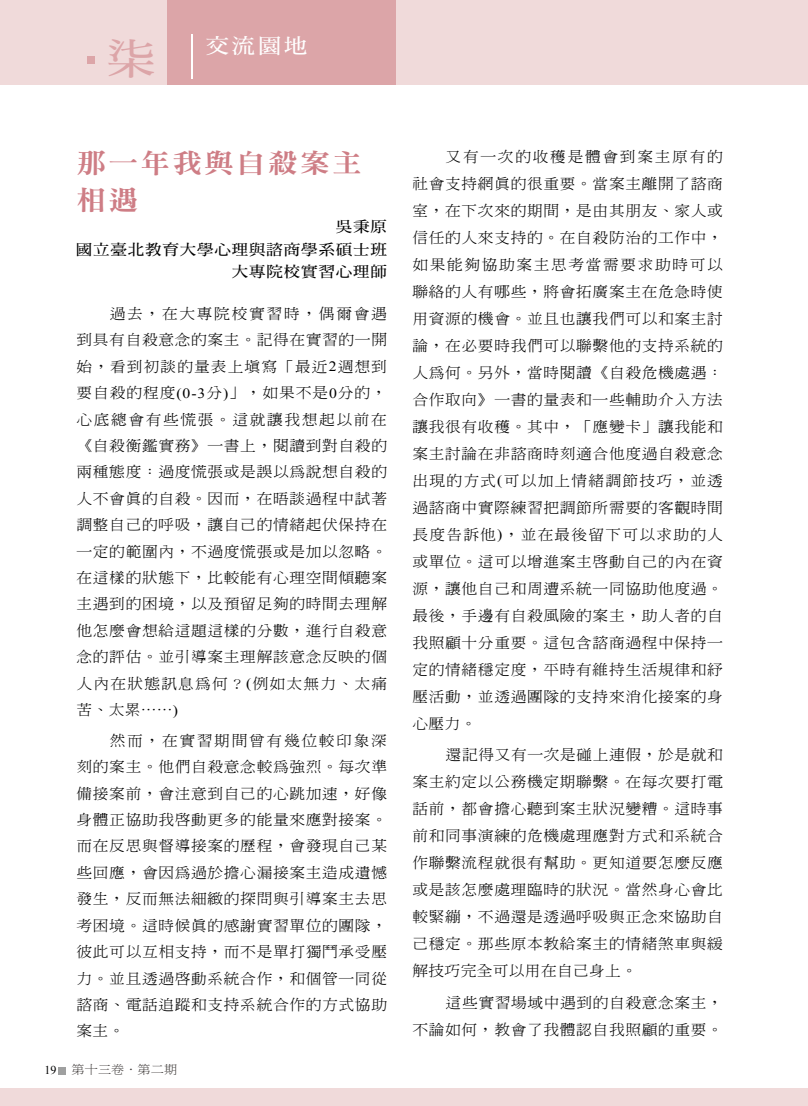
<style>
.page{position:relative;width:808px;height:1106px;background:#fff}
.page>*{position:absolute;margin:0;border:0;box-sizing:border-box;transform-origin:0 0}
.t1{font:42px "DF Ming Bd HK BF";color:#dca5a8;scale:1.15 1}
.t2{font:27px/37.5px "DFN Ming W9 WIN BF";letter-spacing:.075em;color:#ce7d85;scale:1.1 1}
.t3{font:21px "DF Ming Bd HK BF";color:#fff;scale:1.1 1}
.t4{font:15px/22.5px "DF Ming Bd HK BF";letter-spacing:.05em;color:#000;text-align:right;scale:1.1 1}
.t5{font:300 14.25px/27px "Inn Ming";letter-spacing:.045em;color:#000;text-align:justify;scale:1.1 1}
.t6{font:12px "DF Ming W3 WIN BF";color:#3e3a39;scale:1.1 1}
.t7{font:12px "Times New Roman";color:#000}
.s1{font-family:"Times New Roman";font-weight:400}
</style>
<div class="page">
<hr style="left:807px;top:0;width:1px;height:86px;background:#f0dada">
<div style="left:0;top:1088px;width:808px;height:18px;background:#f0dada"></div>
<div style="left:0;top:0;width:808px;height:85px;background:#f0dada"></div>
<div style="left:167px;top:0;width:228px;height:85px;background:#dca5a8"></div>
<hr style="left:191px;top:34px;width:1px;height:45px;background:#fff">
<div style="left:87px;top:56px;width:8px;height:7px;background:#dca5a8"></div>
<div style="left:59px;top:1067px;width:7px;height:7px;background:#9fa0a0"></div>
<h1 class="t1" style="left:107px;top:38px;width:43px">柒</h1>
<h3 class="t3" style="left:206px;top:35px;width:94px">交流園地</h3>
<h2 class="t2" style="left:77px;top:144px;width:261px">那一年我與自殺案主相遇</h2>
<p class="t4" style="left:76px;top:215px;width:284px">吳秉原<br>國立臺北教育大學心理與諮商學系碩士班大專院校實習心理師</p>
<p class="t5" style="left:77px;top:300px;width:284px;line-height:26.4px;text-indent:33px">過去，在大專院校實習時，偶爾會遇到具有自殺意念的案主。記得在實習的一開始，看到初談的量表上填寫「最近<span class="s1">2</span>週想到要自殺的程度<span class="s1">(0-3</span>分<span class="s1">)</span>」，如果不是<span class="s1">0</span>分的，心底總會有些慌張。這就讓我想起以前在《自殺衡鑑實務》一書上，閱讀到對自殺的兩種態度：過度慌張或是誤以為說想自殺的人不會真的自殺。因而，在晤談過程中試著調整自己的呼吸，讓自己的情緒起伏保持在一定的範圍內，不過度慌張或是加以忽略。在這樣的狀態下，比較能有心理空間傾聽案主遇到的困境，以及預留足夠的時間去理解他怎麼會想給這題這樣的分數，進行自殺意念的評估。並引導案主理解該意念反映的個人內在狀態訊息為何？<span class="s1">(</span>例如太無力、太痛苦、太累……<span class="s1">)</span></p>
<p class="t5" style="left:77px;top:727px;width:284px;line-height:26.4px;text-indent:33px">然而，在實習期間曾有幾位較印象深刻的案主。他們自殺意念較為強烈。每次準備接案前，會注意到自己的心跳加速，好像身體正協助我啟動更多的能量來應對接案。而在反思與督導接案的歷程，會發現自己某些回應，會因為過於擔心漏接案主造成遺憾發生，反而無法細緻的探問與引導案主去思考困境。這時候真的感謝實習單位的團隊，彼此可以互相支持，而不是單打獨鬥承受壓力。並且透過啟動系統合作，和個管一同從諮商、電話追蹤和支持系統合作的方式協助案主。</p>
<p class="t7" style="left:44px;top:1062px;width:14px">19</p>
<p class="t6" style="left:72px;top:1063px;width:98px">第十三卷．第二期</p>
<p class="t5" style="left:412px;top:142px;width:284px;text-indent:33px">又有一次的收穫是體會到案主原有的社會支持網真的很重要。當案主離開了諮商室，在下次來的期間，是由其朋友、家人或信任的人來支持的。在自殺防治的工作中，如果能夠協助案主思考當需要求助時可以聯絡的人有哪些，將會拓廣案主在危急時使用資源的機會。並且也讓我們可以和案主討論，在必要時我們可以聯繫他的支持系統的人為何。另外，當時閱讀《自殺危機處遇：合作取向》一書的量表和一些輔助介入方法讓我很有收穫。其中，「應變卡」讓我能和案主討論在非諮商時刻適合他度過自殺意念出現的方式<span class="s1">(</span>可以加上情緒調節技巧，並透過諮商中實際練習把調節所需要的客觀時間長度告訴他<span class="s1">)</span>，並在最後留下可以求助的人或單位。這可以增進案主啟動自己的內在資源，讓他自己和周遭系統一同協助他度過。最後，手邊有自殺風險的案主，助人者的自我照顧十分重要。這包含諮商過程中保持一定的情緒穩定度，平時有維持生活規律和紓壓活動，並透過團隊的支持來消化接案的身心壓力。</p>
<p class="t5" style="left:412px;top:741px;width:284px;text-indent:33px">還記得又有一次是碰上連假，於是就和案主約定以公務機定期聯繫。在每次要打電話前，都會擔心聽到案主狀況變糟。這時事前和同事演練的危機處理應對方式和系統合作聯繫流程就很有幫助。更知道要怎麼反應或是該怎麼處理臨時的狀況。當然身心會比較緊繃，不過還是透過呼吸與正念來協助自己穩定。那些原本教給案主的情緒煞車與緩解技巧完全可以用在自己身上。</p>
<p class="t5" style="left:412px;top:988px;width:284px;text-align:right">這些實習場域中遇到的自殺意念案主，<br>不論如何，教會了我體認自我照顧的重要。</p>
</div>
